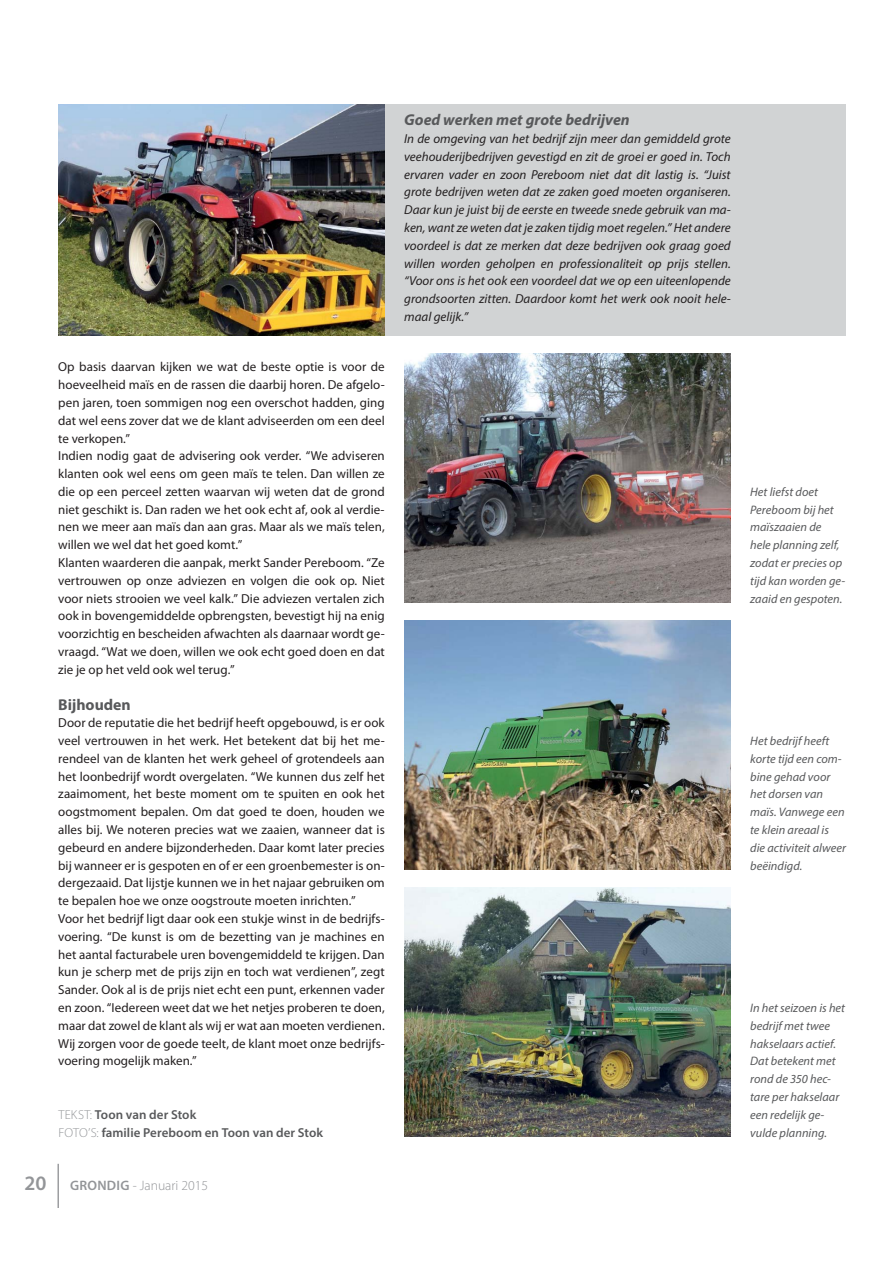
<style>
.page{position:relative;width:893px;height:1263px;background:#fff}
.page>*{position:absolute;margin:0;border:0;box-sizing:border-box;transform-origin:0 0}
.t1{font:italic 700 15.75px "Myriad Pro";color:#58595b}
.t2{font:700 15.75px "Myriad Pro";color:#58595b}
.t3{font:300 13.65px "Myriad Pro";color:#939598}
.t4{font:13.05px/17.9px "Myriad Pro";color:#231f20}
.t5{font:italic 13.05px/17.9px "Myriad Pro";color:#231f20;text-align:justify}
.t6{font:600 13.05px/17.9px "Myriad Pro";color:#58595b}
.t7{font:italic 12.3px/17.9px "Myriad Pro";color:#58595b}
.s1{font-weight:300;color:#939598}
.s2{font-weight:600;font-size:20.55px}
.s3{font-weight:600}
</style>
<div class="page">
<hr style="left:58px;top:1164px;width:1px;height:44px;background:#939598">
<div style="left:58px;top:104px;width:788px;height:232px;background:#d1d3d4"></div>
<img style="left:404px;top:887px;width:327px;height:250px">
<img style="left:58px;top:104px;width:327px;height:232px">
<img style="left:404px;top:354px;width:327px;height:249px">
<img style="left:404px;top:621px;width:327px;height:249px">
<p class="t4" style="left:58px;top:359px;width:328px">Op basis daarvan kijken we wat de beste optie is voor de hoeveelheid maïs en de rassen die daarbij horen. De afgelo&shy;pen jaren, toen sommigen nog een overschot hadden, ging dat wel eens zover dat we de klant adviseerden om een deel te verkopen.”<br>Indien nodig gaat de advisering ook verder. “We adviseren klanten ook wel eens om geen maïs te telen. Dan willen ze die op een perceel zetten waarvan wij weten dat de grond niet geschikt is. Dan raden we het ook echt af, ook al verdie&shy;nen we meer aan maïs dan aan gras. Maar als we maïs telen, willen we wel dat het goed komt.”<br>Klanten waarderen die aanpak, merkt Sander Pereboom. “Ze vertrouwen op onze adviezen en volgen die ook op. Niet voor niets strooien we veel kalk.” Die adviezen vertalen zich ook in bovengemiddelde opbrengsten, bevestigt hij na enig voorzichtig en bescheiden afwachten als daarnaar wordt ge&shy;vraagd. “Wat we doen, willen we ook echt goed doen en dat zie je op het veld ook wel terug.”</p>
<p class="t2" style="left:58px;top:698px;width:74px">Bijhouden</p>
<p class="t4" style="left:58px;top:715px;width:328px">Door de reputatie die het bedrijf heeft opgebouwd, is er ook veel vertrouwen in het werk. Het betekent dat bij het me&shy;rendeel van de klanten het werk geheel of grotendeels aan het loonbedrijf wordt overgelaten. “We kunnen dus zelf het zaaimoment, het beste moment om te spuiten en ook het oogstmoment bepalen. Om dat goed te doen, houden we alles bij. We noteren precies wat we zaaien, wanneer dat is gebeurd en andere bijzonderheden. Daar komt later precies bij wanneer er is gespoten en of er een groenbemester is on&shy;dergezaaid. Dat lijstje kunnen we in het najaar gebruiken om te bepalen hoe we onze oogstroute moeten inrichten.”<br>Voor het bedrijf ligt daar ook een stukje winst in de bedrijfs&shy;voering. “De kunst is om de bezetting van je machines en het aantal facturabele uren bovengemiddeld te krijgen. Dan kun je scherp met de prijs zijn en toch wat verdienen”, zegt Sander. Ook al is de prijs niet echt een punt, erkennen vader en zoon. “Iedereen weet dat we het netjes proberen te doen, maar dat zowel de klant als wij er wat aan moeten verdienen.<br>Wij zorgen voor de goede teelt, de klant moet onze bedrijfs&shy;voering mogelijk maken.”</p>
<p class="t6" style="left:58px;top:1105px;width:266px"><span class="s1">TEKST:</span> Toon van der Stok<br><span class="s1">FOTO’S:</span> familie Pereboom en Toon van der Stok</p>
<p class="t3" style="left:25px;top:1177px;width:185px"><span class="s2">20</span> <span class="s3">GRONDIG</span> - Januari 2015</p>
<p class="t1" style="left:404px;top:114px;width:227px">Goed werken met grote bedrijven</p>
<p class="t5" style="left:404px;top:131px;width:328px">In de omgeving van het bedrijf zijn meer dan gemiddeld grote veehouderijbedrijven gevestigd en zit de groei er goed in. Toch ervaren vader en zoon Pereboom niet dat dit lastig is. “Juist grote bedrijven weten dat ze zaken goed moeten organiseren.<br>Daar kun je juist bij de eerste en tweede snede gebruik van ma&shy;ken, want ze weten dat je zaken tijdig moet regelen.” Het andere voordeel is dat ze merken dat deze bedrijven ook graag goed willen worden geholpen en professionaliteit op prijs stellen. “Voor ons is het ook een voordeel dat we op een uiteenlopende grondsoorten zitten. Daardoor komt het werk ook nooit hele&shy;maal gelijk.”</p>
<p class="t7" style="left:750px;top:484px;width:96px">Het liefst doet<br>Pereboom bij het maïszaaien de hele planning zelf, zodat er precies op tijd kan worden ge&shy;zaaid en gespoten.</p>
<p class="t7" style="left:750px;top:733px;width:97px">Het bedrijf heeft korte tijd een com&shy;bine gehad voor het dorsen van maïs. Vanwege een te klein areaal is die activiteit alweer beëindigd.</p>
<p class="t7" style="left:750px;top:1000px;width:96px">In het seizoen is het bedrijf met twee hakselaars actief.<br>Dat betekent met rond de 350 hec&shy;tare per hakselaar een redelijk ge&shy;vulde planning.</p>
</div>
